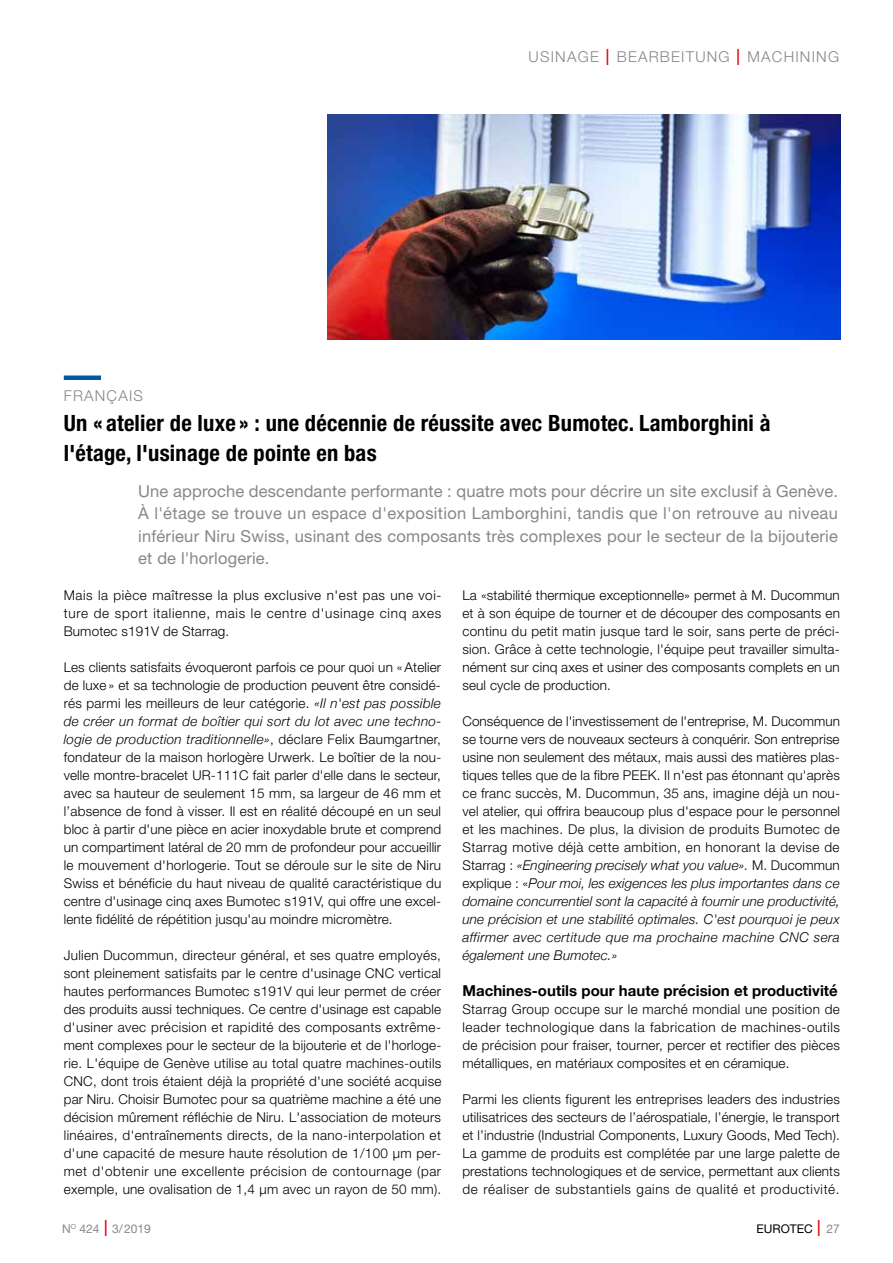
<style>
.page{position:relative;width:893px;height:1263px;background:#fff}
.page>*{position:absolute;margin:0;border:0;box-sizing:border-box;transform-origin:0 0}
.t1{font:700 condensed 22.5px/30px "Helvetica Neue";letter-spacing:.01em;color:#000}
.t2{font:16.5px/22.5px "Helvetica Neue";letter-spacing:.015em;color:#878787;text-align:justify}
.t3{font:700 15px "Helvetica Neue";color:#000}
.t4{font:300 15px "Helvetica Neue";letter-spacing:.08em;color:#878787}
.t5{font:300 13.5px/18px "Helvetica Neue";letter-spacing:.02em;color:#000;text-align:justify}
.t6{font:12px "Helvetica Neue";color:#878787}
.t7{font:12px "Helvetica Neue";color:#000}
.s1{font-stretch:condensed;font-size:22.5px;color:#e30613}
.s2{font-style:italic}
.s3{font-weight:300;font-stretch:condensed;font-size:22.5px;color:#e30613}
.s4{color:#878787}
</style>
<div class="page">
<div style="left:64px;top:375px;width:37px;height:5px;background:#0059a3"></div>
<img style="left:327px;top:114px;width:513px;height:225px">
<p class="t4" style="left:529px;top:47px;width:312px">USINAGE <span class="s1">I</span> BEARBEITUNG <span class="s1">I</span> MACHINING</p>
<p class="t4" style="left:64px;top:387px;width:81px">FRANÇAIS</p>
<h1 class="t1" style="left:64px;top:408px;width:708px">Un « atelier de luxe » : une décennie de réussite avec Bumotec. Lamborghini à l'étage, l'usinage de pointe en bas</h1>
<p class="t2" style="left:138px;top:479px;width:701px">Une approche descendante performante : quatre mots pour décrire un site exclusif à Genève.<br>À l'étage se trouve un espace d'exposition Lamborghini, tandis que l'on retrouve au niveau inférieur Niru Swiss, usinant des composants très complexes pour le secteur de la bijouterie et de l'horlogerie.</p>
<p class="t5" style="left:64px;top:586px;width:379px">Mais la pièce maîtresse la plus exclusive n'est pas une voi&shy;ture de sport italienne, mais le centre d'usinage cinq axes Bumotec s191V de Starrag.</p>
<p class="t5" style="left:64px;top:658px;width:379px">Les clients satisfaits évoqueront parfois ce pour quoi un «Atelier de luxe » et sa technologie de production peuvent être considé&shy;rés parmi les meilleurs de leur catégorie. <span class="s2">«Il n'est pas possible de créer un format de boîtier qui sort du lot avec une techno&shy;logie de production traditionnelle»</span>, déclare Felix Baumgartner, fondateur de la maison horlogère Urwerk. Le boîtier de la nou&shy;velle montre-bracelet UR-111C fait parler d'elle dans le secteur, avec sa hauteur de seulement 15 mm, sa largeur de 46 mm et l’absence de fond à visser. Il est en réalité découpé en un seul bloc à partir d'une pièce en acier inoxydable brute et comprend un compartiment latéral de 20 mm de profondeur pour accueillir le mouvement d'horlogerie. Tout se déroule sur le site de Niru Swiss et bénéficie du haut niveau de qualité caractéristique du centre d'usinage cinq axes Bumotec s191V, qui offre une excel&shy;lente fidélité de répétition jusqu'au moindre micromètre.</p>
<p class="t5" style="left:64px;top:946px;width:379px">Julien Ducommun, directeur général, et ses quatre employés, sont pleinement satisfaits par le centre d'usinage CNC vertical hautes performances Bumotec s191V qui leur permet de créer des produits aussi techniques. Ce centre d'usinage est capable d'usiner avec précision et rapidité des composants extrême&shy;ment complexes pour le secteur de la bijouterie et de l'horloge&shy;rie. L'équipe de Genève utilise au total quatre machines-outils CNC, dont trois étaient déjà la propriété d'une société acquise par Niru. Choisir Bumotec pour sa quatrième machine a été une décision mûrement réfléchie de Niru. L'association de moteurs linéaires, d'entraînements directs, de la nano-interpolation et d'une capacité de mesure haute résolution de 1/100 µm per&shy;met d'obtenir une excellente précision de contournage (par exemple, une ovalisation de 1,4 μm avec un rayon de 50 mm).</p>
<p class="t5" style="left:462px;top:586px;width:379px">La «stabilité thermique exceptionnelle» permet à M. Ducommun et à son équipe de tourner et de découper des composants en continu du petit matin jusque tard le soir, sans perte de préci&shy;sion. Grâce à cette technologie, l'équipe peut travailler simulta&shy;nément sur cinq axes et usiner des composants complets en un seul cycle de production.</p>
<p class="t5" style="left:462px;top:712px;width:379px">Conséquence de l'investissement de l'entreprise, M. Ducommun se tourne vers de nouveaux secteurs à conquérir. Son entreprise usine non seulement des métaux, mais aussi des matières plas&shy;tiques telles que de la fibre PEEK. Il n'est pas étonnant qu'après ce franc succès, M. Ducommun, 35 ans, imagine déjà un nou&shy;vel atelier, qui offrira beaucoup plus d'espace pour le personnel et les machines. De plus, la division de produits Bumotec de Starrag motive déjà cette ambition, en honorant la devise de Starrag : <span class="s2">«Engineering precisely what you value».</span> M. Ducommun explique : «<span class="s2">Pour moi, les exigences les plus importantes dans ce domaine concurrentiel sont la capacité à fournir une productivité, une précision et une stabilité optimales. C'est pourquoi je peux affirmer avec certitude que ma prochaine machine CNC sera également une Bumotec.»</span></p>
<p class="t3" style="left:462px;top:979px;width:377px">Machines-outils pour haute précision et productivité</p>
<p class="t5" style="left:462px;top:1000px;width:379px">Starrag Group occupe sur le marché mondial une position de leader technologique dans la fabrication de machines-outils de précision pour fraiser, tourner, percer et rectifier des pièces métalliques, en matériaux composites et en céramique.</p>
<p class="t5" style="left:462px;top:1090px;width:379px">Parmi les clients figurent les entreprises leaders des industries utilisatrices des secteurs de l’aérospatiale, l’énergie, le transport et l’industrie (Industrial Components, Luxury Goods, Med Tech).<br>La gamme de produits est complétée par une large palette de prestations technologiques et de service, permettant aux clients de réaliser de substantiels gains de qualité et productivité.</p>
<p class="t6" style="left:62px;top:1221px;width:90px">N<sup>O</sup> 424 <span class="s3">I</span> 3/2019</p>
<p class="t7" style="left:756px;top:1221px;width:85px">EUROTEC <span class="s3">I</span> <span class="s4">27</span></p>
</div>
